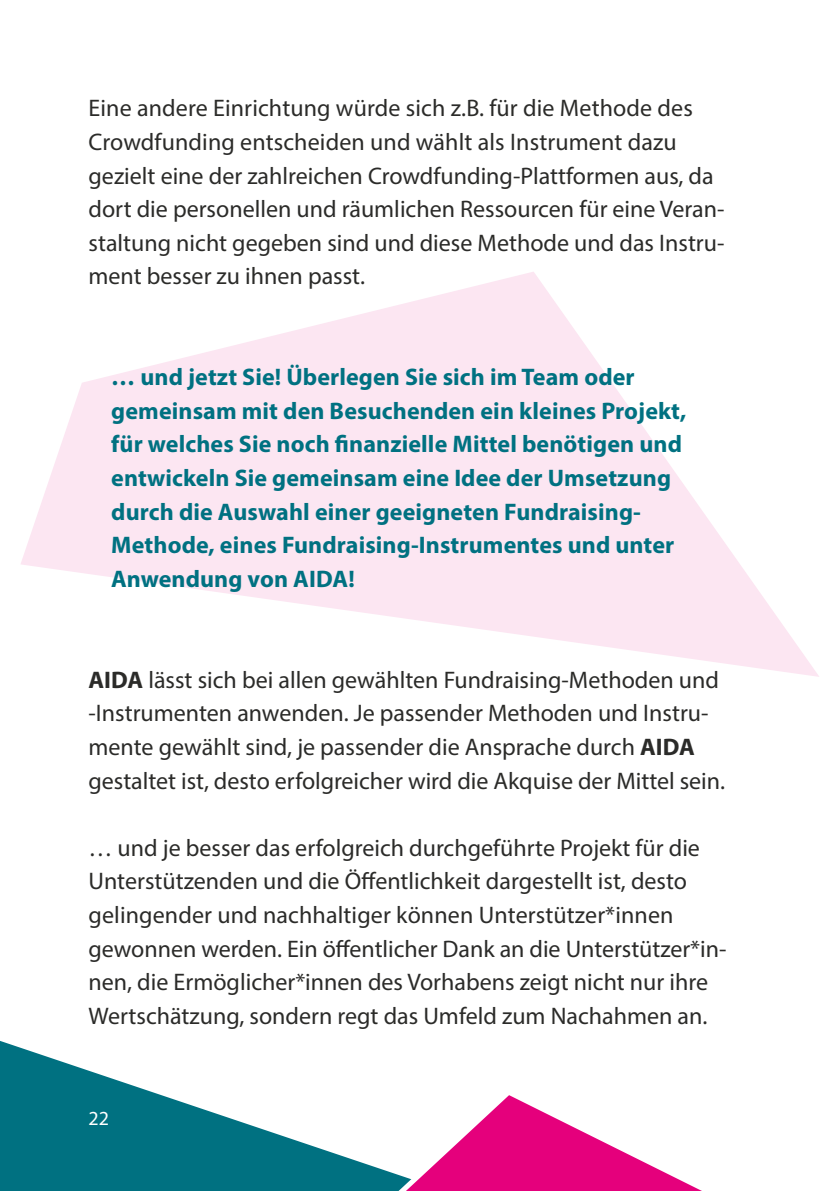
<style>
.page{position:relative;width:840px;height:1191px;background:#fff}
.page>*{position:absolute;margin:0;border:0;box-sizing:border-box;transform-origin:0 0}
.t1{font:24px/33.6px "Myriad Pro";color:#2b2b29}
.t2{font:700 24px/33.6px "Myriad Pro";letter-spacing:.005em;color:#007181}
.t3{font:20px "Myriad Pro";color:#fff}
.s1{font-weight:700}
</style>
<div class="page">
<svg style="left:0;top:1041px;width:134px;height:150px;fill:#007181"></svg>
<svg style="left:83px;top:1086px;width:619px;height:105px"></svg>
<svg style="left:21px;top:272px;width:798px;height:405px;fill:#fce6f2"></svg>
<p class="t1" style="left:88px;top:93px;width:637px">Eine andere Einrichtung würde sich z.B. für die Methode des Crowdfunding entscheiden und wählt als Instrument dazu gezielt eine der zahlreichen Crowdfunding-Plattformen aus, da dort die personellen und räumlichen Ressourcen für eine Veran&shy;staltung nicht gegeben sind und diese Methode und das Instru&shy;ment besser zu ihnen passt.</p>
<p class="t2" style="left:111px;top:362px;width:576px">… und jetzt Sie! Überlegen Sie sich im Team oder gemeinsam mit den Besuchenden ein kleines Projekt, für welches Sie noch finanzielle Mittel benötigen und entwickeln Sie gemeinsam eine Idee der Umsetzung durch die Auswahl einer geeigneten Fundraising-Methode, eines Fundraising-Instrumentes und unter Anwendung von AIDA!</p>
<p class="t1" style="left:88px;top:665px;width:637px"><span class="s1">AIDA</span> lässt sich bei allen gewählten Fundraising-Methoden und -Instrumenten anwenden. Je passender Methoden und Instru&shy;mente gewählt sind, je passender die Ansprache durch <span class="s1">AIDA </span>gestaltet ist, desto erfolgreicher wird die Akquise der Mittel sein.</p>
<p class="t1" style="left:88px;top:833px;width:639px">… und je besser das erfolgreich durchgeführte Projekt für die Unterstützenden und die Öffentlichkeit dargestellt ist, desto gelingender und nachhaltiger können Unterstützer*innen gewonnen werden. Ein öffentlicher Dank an die Unterstützer*in&shy;nen, die Ermöglicher*innen des Vorhabens zeigt nicht nur ihre Wertschätzung, sondern regt das Umfeld zum Nachahmen an.</p>
<p class="t3" style="left:88px;top:1109px;width:22px">22</p>
</div>
